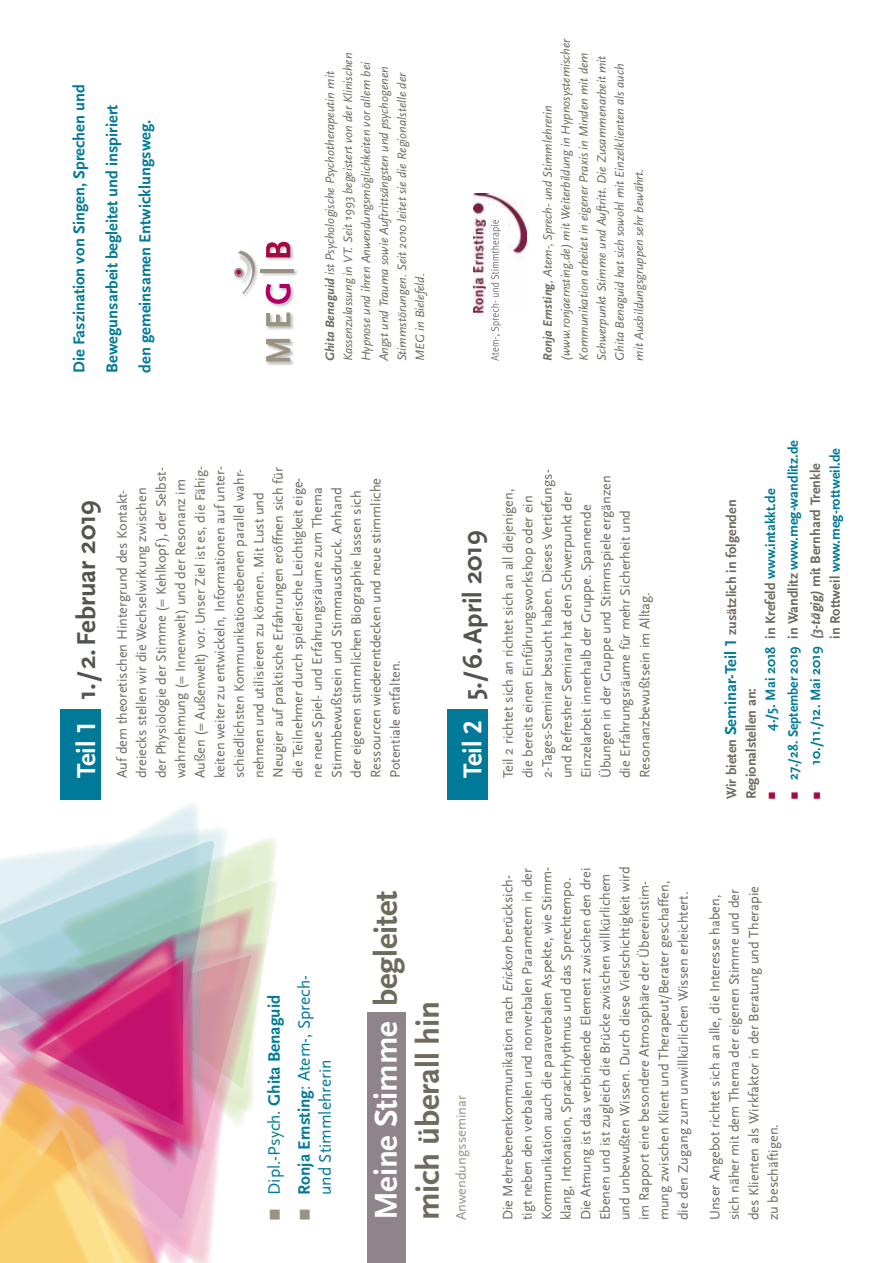
<style>
.page{position:relative;width:893px;height:1263px;background:#fff}
.page>*{position:absolute;margin:0;border:0;box-sizing:border-box;transform-origin:0 0}
.t1{font:700 33px/42px "Scala Sans";letter-spacing:-.005em;color:#6e6a5e}
.t2{font:700 27px "Scala Sans";color:#515550}
.t3{font:17.25px/21px "Scala Sans";color:#007a98}
.t4{font:700 17.25px "Scala Sans";color:#007a98}
.t5{font:700 16.5px/33px "Scala Sans";color:#007a98}
.t6{font:14.25px/19.5px "Scala Sans";color:#6e6a5e}
.t7{font:700 14.25px/19.5px "Scala Sans";color:#007a98}
.t8{font:700 14.25px/19.5px "Scala Sans";color:#6e6a5e}
.t9{font:700 14.25px "Scala Sans";color:#007a98;scale:.95 1}
.t10{font:14.25px "Scala Sans";color:#9a9381}
.t11{font:italic 12.75px/18px "Scala Sans";color:#6e6a5e}
.t12{font:9px "Zapf Dingbats ITC";color:#a60745}
.s1{font-weight:700}
.s2{color:#fff}
.s3{font-family:"Scala Sans Figures";color:#fff}
.s4{color:#6e6a5e}
.s5{font-size:16.5px;color:#007a98}
.s6{font-family:"Scala Sans Figures";font-size:16.5px;color:#007a98}
.s7{color:#a60745}
.s8{font-style:italic;color:#6e6a5e}
.s9{color:#9a9381}
.s10{font-weight:400}
.s11{font-style:italic}
</style>
<div class="page">
<svg style="left:0;top:778px;width:277px;height:183px"></svg>
<svg style="left:245px;top:961px;width:19px;height:152px"></svg>
<svg style="left:0;top:880px;width:245px;height:246px;background:#bfd7d1"></svg>
<svg style="left:0;top:914px;width:238px;height:212px;background:#b8c4bf"></svg>
<svg style="left:0;top:937px;width:225px;height:326px;background:#d89097"></svg>
<div style="left:60px;top:709px;width:40px;height:90px;background:#007a98"></div>
<div style="left:447px;top:709px;width:40px;height:90px;background:#007a98"></div>
<div style="left:233px;top:241px;width:65px;height:125px;background:#444852;opacity:.35"></div>
<svg style="left:234px;top:268px;width:9px;height:9px"></svg>
<hr style="left:261px;top:269px;width:33px;height:4px;background:#9a9381">
<svg style="left:236px;top:242px;width:55px;height:62px"></svg>
<svg style="left:266px;top:313px;width:24px;height:13px"></svg>
<svg style="left:266px;top:339px;width:24px;height:22px"></svg>
<img style="left:473px;top:193px;width:54px;height:119px">
<div style="left:487px;top:206px;width:11px;height:111px;background:#fff"></div>
<svg style="left:491px;top:220px;width:10px;height:141px"></svg>
<div style="left:367px;top:1012px;width:39px;height:251px;background:#8e8489"></div>
<p class="t5" style="left:63px;top:373px;width:290px;rotate:-90deg">Die Faszination von Singen, Sprechen und<br>Bewegunsarbeit begleitet und inspiriert den gemeinsamen Entwicklungsweg.</p>
<p class="t11" style="left:321px;top:361px;width:310px;rotate:-90deg"><span class="s1">Ghita Benaguid</span> ist Psychologische Psychotherapeutin mit Kassenzulassung in VT. Seit 1993 begeistert von der Klinischen Hypnose und ihren Anwendungsmöglichkeiten vor allem bei Angst und Trauma sowie Auftrittsängsten und psychogenen Stimmstörungen. Seit 2010 leitet sie die Regionalstelle der MEG in Bielefeld.</p>
<p class="t11" style="left:539px;top:361px;width:324px;rotate:-90deg"><span class="s1">Ronja Ernsting</span>, Atem-,Sprech- und Stimmlehrerin (www.ronjaernsting.de) mit Weiterbildung in Hypnosystemischer Kommunikation arbeitet in eigener Praxis in Minden mit dem Schwerpunkt Stimme und Auftritt. Die Zusammenarbeit mit Ghita Benaguid hat sich sowohl mit Einzelklienten als auch</p>
<p class="t11" style="left:630px;top:361px;width:194px;rotate:-90deg">mit Ausbildungsgruppen sehr bewährt.</p>
<h2 class="t2" style="left:72px;top:778px;width:280px;rotate:-90deg"><span class="s2">Teil</span> <span class="s3">1</span> 1./2.Februar 2019</h2>
<p class="t6" style="left:113px;top:778px;width:314px;rotate:-90deg">Auf dem theoretischen Hintergrund des Kontakt&shy;dreiecks stellen wir die Wechselwirkung zwischen der Physiologie der Stimme (= Kehlkopf), der Selbst&shy;wahrnehmung (= Innenwelt) und der Resonanz im Außen (= Außenwelt) vor. Unser Ziel ist es, die Fähig&shy;keiten weiter zu entwickeln, Informationen auf unter&shy;schiedlichsten Kommunikationsebenen parallel wahr&shy;nehmen und utilisieren zu können. Mit Lust und Neugier auf praktische Erfahrungen eröffnen sich für die Teilnehmer durch spielerische Leichtigkeit eige&shy;ne neue Spiel- und Erfahrungsräume zum Thema Stimmbewußtsein und Stimmausdruck. Anhand der eigenen stimmlichen Biographie lassen sich Ressourcen wiederentdecken und neue stimmliche Potentiale entfalten.</p>
<h2 class="t2" style="left:458px;top:778px;width:249px;rotate:-90deg"><span class="s2">Teil</span> <span class="s3">2</span> 5./6.April 2019</h2>
<p class="t6" style="left:499px;top:778px;width:310px;rotate:-90deg">Teil 2 richtet sich an richtet sich an all diejenigen, die bereits einen Einführungsworkshop oder ein 2-Tages-Seminar besucht haben. Dieses Vertiefungs&shy;und Refresher Seminar hat den Schwerpunkt der Einzelarbeit innerhalb der Gruppe. Spannende Übungen in der Gruppe und Stimmspiele ergänzen die Erfahrungsräume für mehr Sicherheit und Resonanzbewußtsein im Alltag.</p>
<p class="t7" style="left:761px;top:731px;width:243px;rotate:-90deg">4./5. Mai 2018 <span class="s4">in Krefeld</span> www.intakkt.de</p>
<p class="t8" style="left:722px;top:799px;width:301px;rotate:-90deg">Wir bieten <span class="s5">Seminar-Teil</span> <span class="s6">1</span> zusätzlich in folgenden<br>Regionalstellen an:</p>
<p class="t12" style="left:768px;top:799px;width:8px;rotate:-90deg">■</p>
<p class="t9" style="left:785px;top:799px;width:380px;rotate:-90deg"><span class="s7">■</span> 27./28. September 2019 <span class="s4">in Wandlitz</span> www.meg-wandlitz.de</p>
<p class="t7" style="left:806px;top:639px;width:192px;text-indent:-160px;rotate:-90deg"><span class="s7">■</span> 10./11./12. Mai 2019 <span class="s8">(3-tägig)</span> <span class="s4">mit Bernhard Trenkle<br>in Rottweil</span> www.meg-rottweil.de</p>
<p class="t4" style="left:265px;top:1220px;width:227px;rotate:-90deg"><span class="s9">■</span> <span class="s10">Dipl.-Psych.</span> Ghita Benaguid</p>
<p class="t3" style="left:294px;top:1195px;width:221px;text-indent:-26px;rotate:-90deg"><span class="s9">■</span> <span class="s1">Ronja Ernsting</span>: Atem-, Sprech&shy;und Stimmlehrerin</p>
<h1 class="t1" style="left:366px;top:1220px;width:331px;rotate:-90deg"><span class="s2">Meine Stimme</span> begleitet mich überall hin</h1>
<p class="t10" style="left:454px;top:1220px;width:126px;rotate:-90deg">Anwendungsseminar</p>
<p class="t6" style="left:498px;top:1220px;width:356px;rotate:-90deg">Die Mehrebenenkommunikation nach <span class="s11">Erickson</span> berücksich&shy;tigt neben den verbalen und nonverbalen Parametern in der Kommunikation auch die paraverbalen Aspekte, wie Stimm&shy;klang, Intonation, Sprachrhythmus und das Sprechtempo.<br>Die Atmung ist das verbindende Element zwischen den drei Ebenen und ist zugleich die Brücke zwischen willkürlichem und unbewußten Wissen. Durch diese Vielschichtigkeit wird im Rapport eine besondere Atmosphäre der Übereinstim&shy;mung zwischen Klient und Therapeut/Berater geschaffen, die den Zugang zum unwillkürlichen Wissen erleichtert.</p>
<p class="t6" style="left:705px;top:1220px;width:336px;rotate:-90deg">Unser Angebot richtet sich an alle, die Interesse haben, sich näher mit dem Thema der eigenen Stimme und der des Klienten als Wirkfaktor in der Beratung und Therapie zu beschäftigen.</p>
</div>
